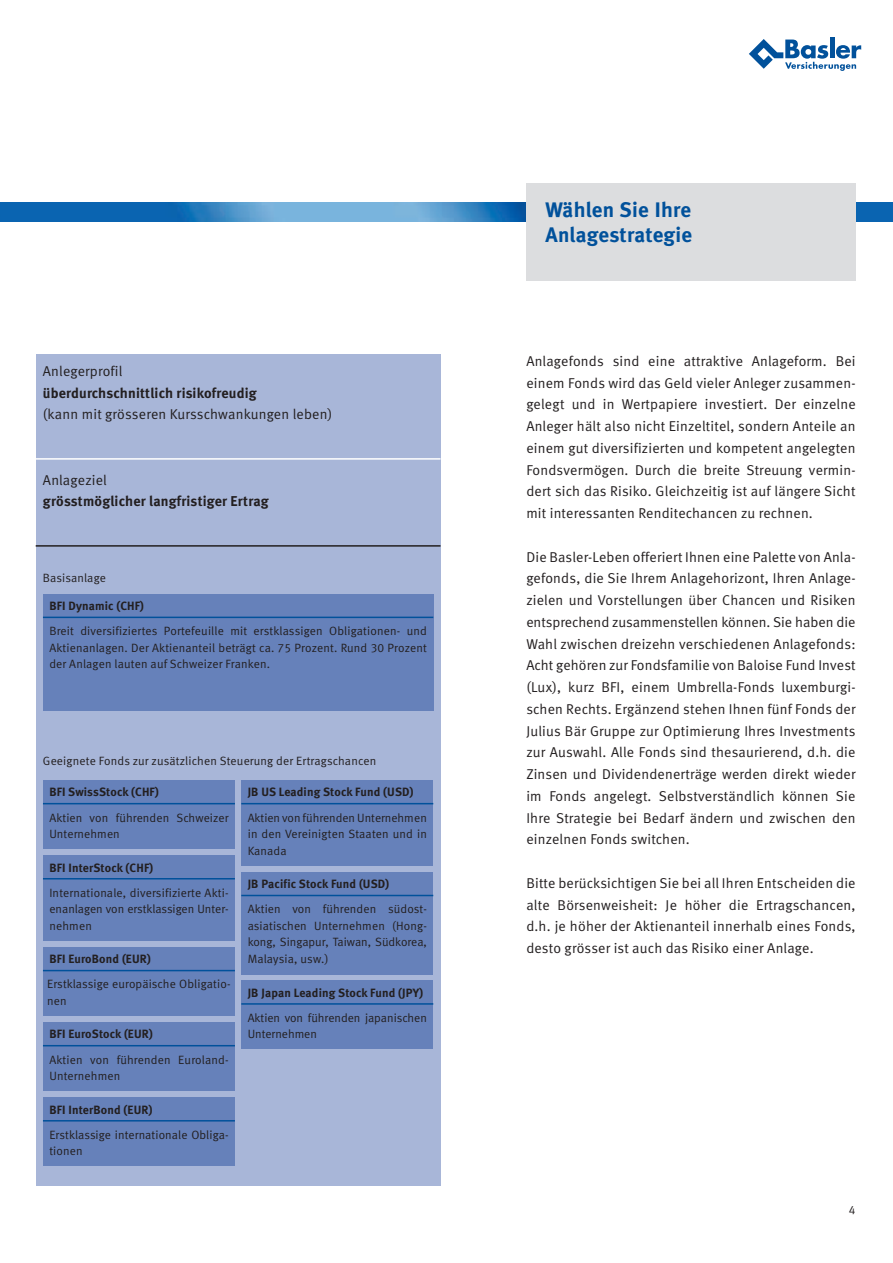
<style>
.page{position:relative;width:893px;height:1263px;background:#fff}
.page>*{position:absolute;margin:0;border:0;box-sizing:border-box;transform-origin:0 0}
.t1{font:21px/25.5px "Meta Bold LF";letter-spacing:.01em;color:#01519b}
.t2{font:14.25px/21.8px "Meta Normal LF";letter-spacing:.015em;color:#231f20;text-align:justify}
.t3{font:14.25px "Meta Bold LF";letter-spacing:.015em;color:#231f20}
.t4{font:12px/16.5px "Meta Normal LF";letter-spacing:.01em;color:#231f20}
.t5{font:12px "Meta Bold LF";letter-spacing:.015em;color:#231f20}
</style>
<div class="page">
<img style="left:0;top:202px;width:892px;height:19px">
<svg style="left:749px;top:39px;width:112px;height:32px"></svg>
<div style="left:36px;top:355px;width:404px;height:831px;background:#a8b6d8"></div>
<div style="left:43px;top:594px;width:390px;height:116px;background:#6681ba"></div>
<div style="left:43px;top:780px;width:192px;height:69px;background:#6681ba"></div>
<div style="left:43px;top:855px;width:192px;height:86px;background:#6681ba"></div>
<div style="left:241px;top:780px;width:192px;height:86px;background:#6681ba"></div>
<div style="left:43px;top:1022px;width:192px;height:69px;background:#6681ba"></div>
<div style="left:43px;top:947px;width:192px;height:69px;background:#6681ba"></div>
<hr style="left:36px;top:458px;width:404px;height:2px;background:#fff">
<hr style="left:36px;top:545px;width:404px;height:2px;background:#231f20">
<hr style="left:43px;top:803px;width:192px;height:1px;background:#01519b">
<hr style="left:43px;top:970px;width:192px;height:1px;background:#01519b">
<hr style="left:43px;top:1045px;width:192px;height:1px;background:#01519b">
<div style="left:43px;top:1097px;width:192px;height:69px;background:#6681ba"></div>
<hr style="left:43px;top:1120px;width:192px;height:2px;background:#01519b">
<hr style="left:241px;top:803px;width:192px;height:1px;background:#01519b">
<div style="left:241px;top:981px;width:192px;height:68px;background:#6681ba"></div>
<div style="left:241px;top:872px;width:192px;height:102px;background:#6681ba"></div>
<hr style="left:241px;top:895px;width:192px;height:1px;background:#01519b">
<hr style="left:241px;top:1003px;width:192px;height:2px;background:#01519b">
<hr style="left:43px;top:878px;width:192px;height:2px;background:#01519b">
<div style="left:526px;top:183px;width:329px;height:98px;background:#dcdddf"></div>
<hr style="left:43px;top:617px;width:390px;height:1px;background:#01519b">
<p class="t2" style="left:43px;top:362px;width:81px">Anlegerprofil</p>
<p class="t3" style="left:43px;top:388px;width:215px">überdurchschnittlich risikofreudig</p>
<p class="t2" style="left:43px;top:405px;width:291px">(kann mit grösseren Kursschwankungen leben)</p>
<p class="t2" style="left:43px;top:470px;width:65px">Anlageziel</p>
<p class="t3" style="left:43px;top:496px;width:227px">grösstmöglicher langfristiger Ertrag</p>
<p class="t4" style="left:43px;top:570px;width:64px">Basisanlage</p>
<p class="t5" style="left:49px;top:602px;width:96px">BFI Dynamic (CHF)</p>
<p class="t4" style="left:49px;top:624px;width:379px;text-align:justify">Breit diversifiziertes Portefeuille mit erstklassigen Obligationen- und Aktienanlagen. Der Aktienanteil beträgt ca. 75 Prozent. Rund 30 Prozent der Anlagen lauten auf Schweizer Franken.</p>
<p class="t4" style="left:43px;top:754px;width:335px">Geeignete Fonds zur zusätzlichen Steuerung der Ertragschancen</p>
<p class="t5" style="left:49px;top:788px;width:111px">BFI SwissStock (CHF)</p>
<p class="t4" style="left:49px;top:810px;width:181px">Aktien von führenden Schweizer<br>Unternehmen</p>
<p class="t5" style="left:248px;top:788px;width:167px">JB US Leading Stock Fund (USD)</p>
<p class="t4" style="left:248px;top:810px;width:181px;text-align:justify">Aktien von führenden Unternehmen in den Vereinigten Staaten und in Kanada</p>
<p class="t5" style="left:248px;top:880px;width:143px">JB Pacific Stock Fund (USD)</p>
<p class="t4" style="left:248px;top:902px;width:181px;text-align:justify">Aktien von führenden südost&shy;asiatischen Unternehmen (Hong&shy;kong, Singapur, Taiwan, Südkorea, Malaysia, usw.)</p>
<p class="t5" style="left:248px;top:988px;width:177px">JB Japan Leading Stock Fund (JPY)</p>
<p class="t4" style="left:248px;top:1011px;width:181px">Aktien von führenden japanischen<br>Unternehmen</p>
<p class="t5" style="left:49px;top:863px;width:105px">BFI InterStock (CHF)</p>
<p class="t4" style="left:49px;top:886px;width:181px;text-align:justify">Internationale, diversifizierte Akti&shy;enanlagen von erstklassigen Unter&shy;nehmen</p>
<p class="t5" style="left:49px;top:955px;width:103px">BFI EuroBond (EUR)</p>
<p class="t4" style="left:47px;top:977px;width:185px">Erstklassige europäische Obligatio&shy;nen</p>
<p class="t5" style="left:49px;top:1030px;width:105px">BFI EuroStock (EUR)</p>
<p class="t4" style="left:49px;top:1052px;width:181px">Aktien von führenden Euroland-<br>Unternehmen</p>
<p class="t5" style="left:49px;top:1105px;width:105px">BFI InterBond (EUR)</p>
<p class="t4" style="left:49px;top:1128px;width:181px">Erstklassige internationale Obliga&shy;tionen</p>
<h1 class="t1" style="left:545px;top:199px;width:148px">Wählen Sie Ihre<br>Anlagestrategie</h1>
<p class="t2" style="left:526px;top:352px;width:331px">Anlagefonds sind eine attraktive Anlageform. Bei einem Fonds wird das Geld vieler Anleger zusammen&shy;gelegt und in Wertpapiere investiert. Der einzelne Anleger hält also nicht Einzeltitel, sondern Anteile an einem gut diversifizierten und kompetent angelegten Fondsvermögen. Durch die breite Streuung vermin&shy;dert sich das Risiko. Gleichzeitig ist auf längere Sicht mit interessanten Renditechancen zu rechnen.</p>
<p class="t2" style="left:526px;top:547px;width:331px">Die Basler-Leben offeriert Ihnen eine Palette von Anla&shy;gefonds, die Sie Ihrem Anlagehorizont, Ihren Anlage&shy;zielen und Vorstellungen über Chancen und Risiken entsprechend zusammenstellen können. Sie haben die Wahl zwischen dreizehn verschiedenen Anlagefonds:<br>Acht gehören zur Fondsfamilie von Baloise Fund Invest (Lux), kurz BFI, einem Umbrella-Fonds luxemburgi&shy;schen Rechts. Ergänzend stehen Ihnen fünf Fonds der Julius Bär Gruppe zur Optimierung Ihres Investments zur Auswahl. Alle Fonds sind thesaurierend, d.h. die Zinsen und Dividendenerträge werden direkt wieder im Fonds angelegt. Selbstverständlich können Sie Ihre Strategie bei Bedarf ändern und zwischen den einzelnen Fonds switchen.</p>
<p class="t2" style="left:526px;top:874px;width:331px">Bitte berücksichtigen Sie bei all Ihren Entscheiden die alte Börsenweisheit: Je höher die Ertragschancen, d.h. je höher der Aktienanteil innerhalb eines Fonds, desto grösser ist auch das Risiko einer Anlage.</p>
<p class="t4" style="left:848px;top:1203px;width:8px">4</p>
</div>
